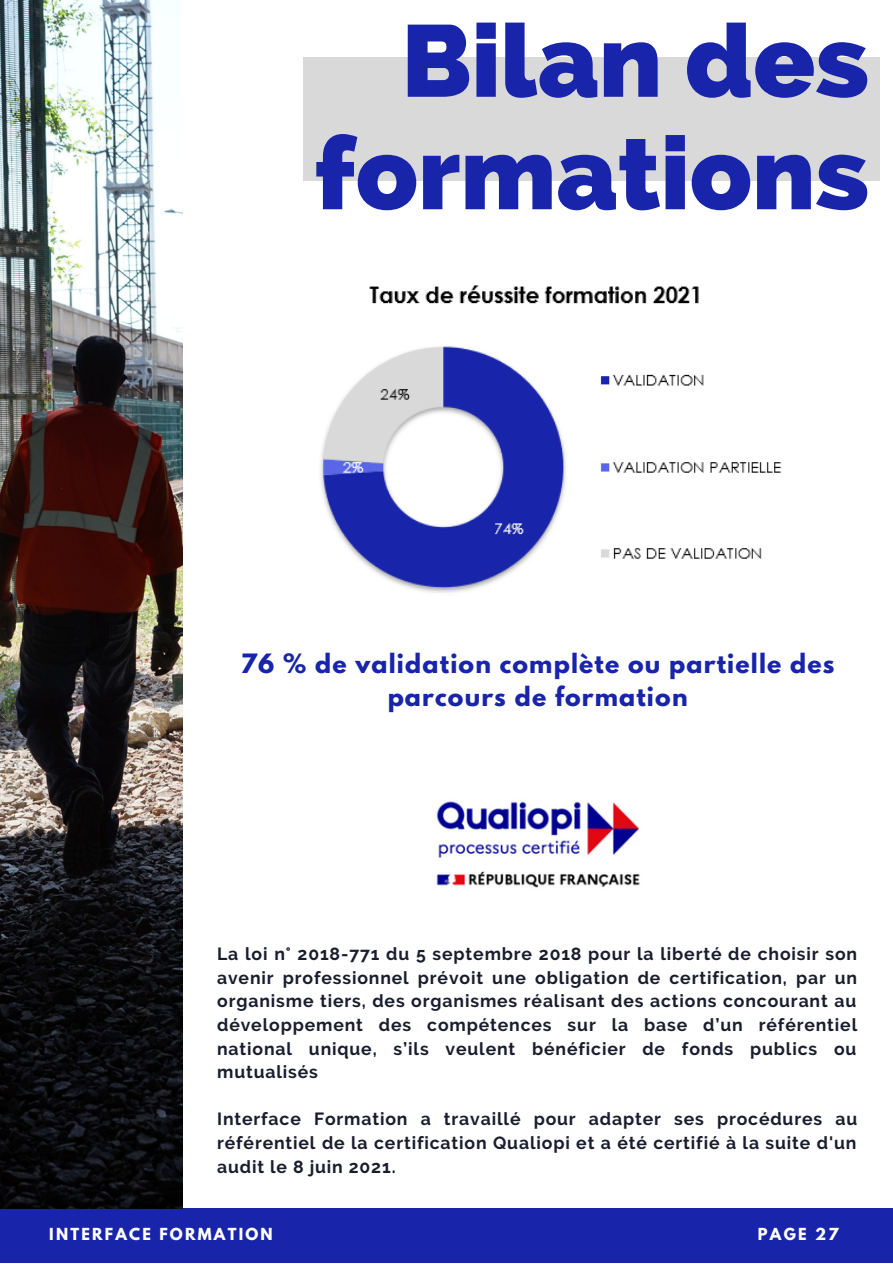
<style>
.page{position:relative;width:893px;height:1264px;background:#fff}
.page>*{position:absolute;margin:0;border:0;box-sizing:border-box;transform-origin:0 0}
.t1{font:800 101.55px/112.4px "Raleway";color:#1825aa;text-align:right}
.t2{font:700 23.55px/32.5px "League Spartan";letter-spacing:.05em;color:#1825aa;text-align:center}
.t3{font:700 17.55px/23.5px "Raleway";letter-spacing:.05em;color:#191d2d;text-align:justify}
.t4{font:700 14.7px "League Spartan";letter-spacing:.15em;color:#fff}
</style>
<div class="page">
<div style="left:0;top:1208px;width:892px;height:54px;background:#1825aa"></div>
<img style="left:0;top:0;width:183px;height:1208px">
<div style="left:303px;top:57px;width:577px;height:124px;background:#d9d9d9"></div>
<img style="left:320px;top:285px;width:462px;height:308px">
<img style="left:436px;top:801px;width:204px;height:87px">
<h1 class="t1" style="left:314px;top:5px;width:556px">Bilan des formations</h1>
<h2 class="t2" style="left:241px;top:650px;width:595px">76 % de validation complète ou partielle des parcours de formation</h2>
<p class="t3" style="left:217px;top:942px;width:641px">La loi n° 2018-771 du 5 septembre 2018 pour la liberté de choisir son avenir professionnel prévoit une obligation de certification, par un organisme tiers, des organismes réalisant des actions concourant au développement des compétences sur la base d’un référentiel national unique, s’ils veulent bénéficier de fonds publics ou mutualisés</p>
<p class="t3" style="left:217px;top:1107px;width:641px">Interface Formation a travaillé pour adapter ses procédures au référentiel de la certification Qualiopi et a été certifié à la suite d'un audit le 8 juin 2021.</p>
<p class="t4" style="left:49px;top:1226px;width:225px">INTERFACE FORMATION</p>
<p class="t4" style="left:757px;top:1226px;width:86px">P A<sub>P</sub> <sub>A</sub>G<sub>G</sub>E <sub>E</sub>2<sub>1</sub>7<sub>0</sub></p>
</div>
